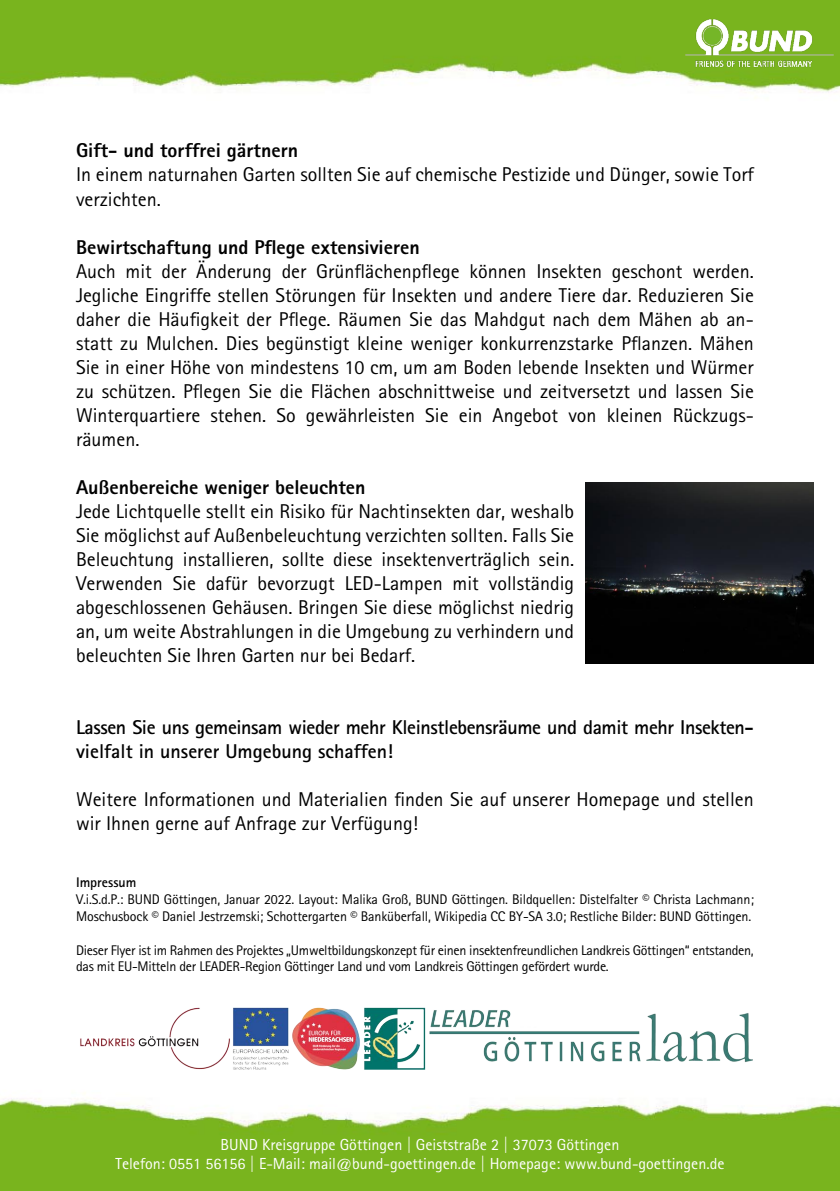
<style>
.page{position:relative;width:840px;height:1191px;background:#fff}
.page>*{position:absolute;margin:0;border:0;box-sizing:border-box;transform-origin:0 0}
.t1{font:20px/24px "Agfa Rotis Sans Serif";color:#000}
.t2{font:700 20px/24px "Agfa Rotis Sans Serif";letter-spacing:-.02em;color:#000}
.t3{font:800 20px "Agfa Rotis Sans Serif";color:#000}
.t4{font:16px/19.2px "Agfa Rotis Sans Serif";color:#fff;text-align:center}
.t5{font:14px/16.8px "Agfa Rotis Sans Serif";letter-spacing:-.02em;color:#000}
.t6{font:700 14px "Agfa Rotis Sans Serif";color:#000}
</style>
<div class="page">
<img style="left:0;top:0;width:839px;height:98px">
<img style="left:678px;top:16px;width:161px;height:55px">
<img style="left:0;top:1093px;width:839px;height:98px">
<img style="left:80px;top:1007px;width:673px;height:62px">
<img style="left:585px;top:482px;width:228px;height:181px">
<p class="t3" style="left:76px;top:138px;width:223px">Gift- und torffrei gärtnern</p>
<p class="t1" style="left:76px;top:163px;width:679px">In einem naturnahen Garten sollten Sie auf chemische Pestizide und Dünger, sowie Torf verzichten.</p>
<p class="t3" style="left:76px;top:234px;width:345px">Bewirtschaftung und Pflege extensivieren</p>
<p class="t1" style="left:76px;top:259px;width:679px;text-align:justify">Auch mit der Änderung der Grünflächenpflege können Insekten geschont werden.<br>Jegliche Eingriffe stellen Störungen für Insekten und andere Tiere dar. Reduzieren Sie daher die Häufigkeit der Pflege. Räumen Sie das Mahdgut nach dem Mähen ab an&shy;statt zu Mulchen. Dies begünstigt kleine weniger konkurrenzstarke Pflanzen. Mähen Sie in einer Höhe von mindestens 10 cm, um am Boden lebende Insekten und Würmer zu schützen. Pflegen Sie die Flächen abschnittweise und zeitversetzt und lassen Sie Winterquartiere stehen. So gewährleisten Sie ein Angebot von kleinen Rückzugs&shy;räumen.</p>
<p class="t3" style="left:76px;top:474px;width:291px">Außenbereiche weniger beleuchten</p>
<p class="t1" style="left:76px;top:499px;width:499px;text-align:justify">Jede Lichtquelle stellt ein Risiko für Nachtinsekten dar, weshalb Sie möglichst auf Außenbeleuchtung verzichten sollten. Falls Sie Beleuchtung installieren, sollte diese insektenverträglich sein.<br>Verwenden Sie dafür bevorzugt LED-Lampen mit vollständig abgeschlossenen Gehäusen. Bringen Sie diese möglichst niedrig an, um weite Abstrahlungen in die Umgebung zu verhindern und beleuchten Sie Ihren Garten nur bei Bedarf.</p>
<p class="t2" style="left:76px;top:714px;width:679px">Lassen Sie uns gemeinsam wieder mehr Kleinstlebensräume und damit mehr Insekten&shy;vielfalt in unserer Umgebung schaffen!</p>
<p class="t1" style="left:76px;top:787px;width:679px">Weitere Informationen und Materialien finden Sie auf unserer Homepage und stellen wir Ihnen gerne auf Anfrage zur Verfügung!</p>
<p class="t6" style="left:76px;top:873px;width:62px">Impressum</p>
<p class="t5" style="left:76px;top:891px;width:679px">V.i.S.d.P.: BUND Göttingen, Januar 2022. Layout: Malika Groß, BUND Göttingen. Bildquellen: Distelfalter © Christa Lachmann;<br>Moschusbock © Daniel Jestrzemski; Schottergarten © Banküberfall, Wikipedia CC BY-SA 3.0; Restliche Bilder: BUND Göttingen.</p>
<p class="t5" style="left:76px;top:941px;width:679px">Dieser Flyer ist im Rahmen des Projektes „Umweltbildungskonzept für einen insektenfreundlichen Landkreis Göttingen“ entstanden, das mit EU-Mitteln der LEADER-Region Göttinger Land und vom Landkreis Göttingen gefördert wurde.</p>
<p class="t4" style="left:115px;top:1135px;width:610px">BUND Kreisgruppe Göttingen | Geiststraße 2 | 37073 Göttingen<br>Telefon: 0551 56156 | E-Mail: mail@bund-goettingen.de | Homepage: www.bund-goettingen.de</p>
</div>
